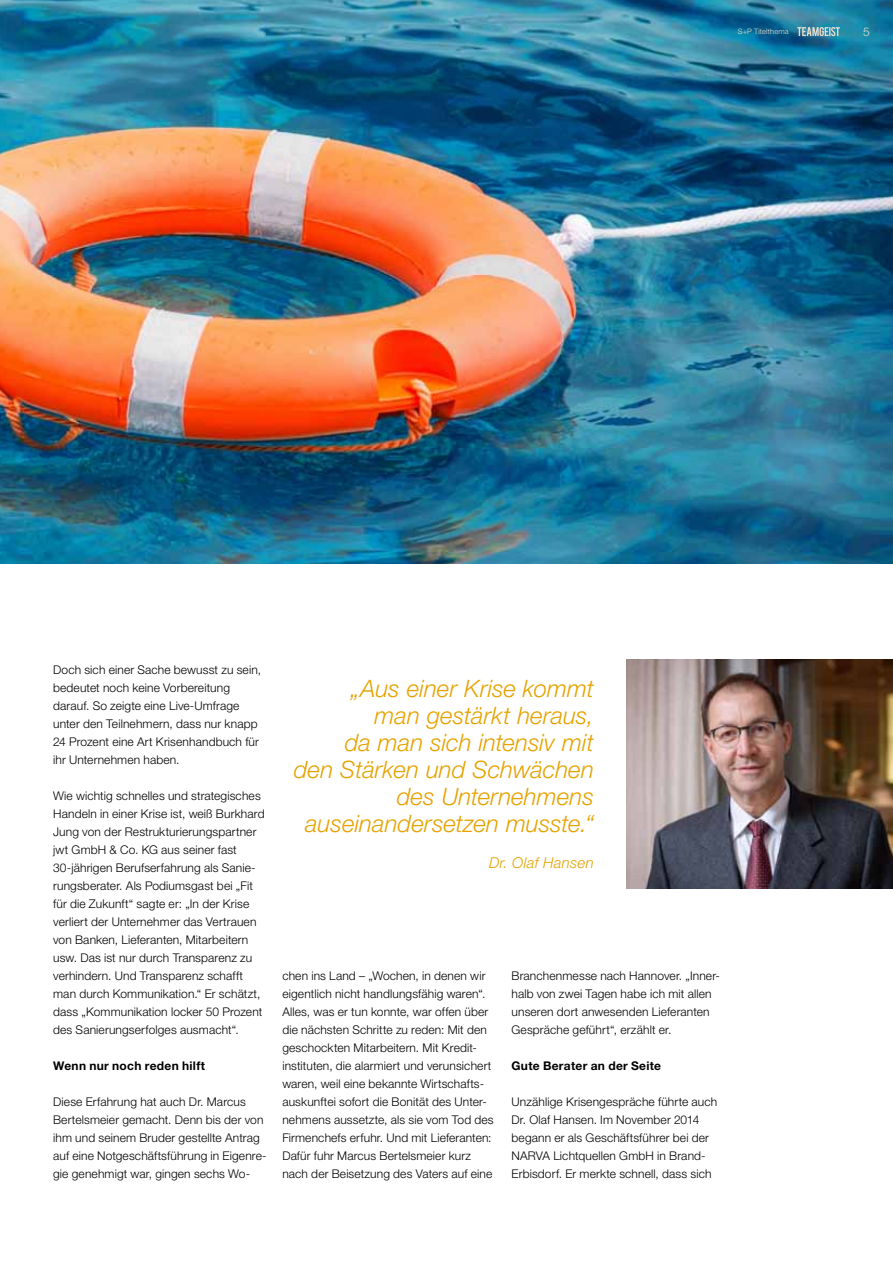
<style>
.page{position:relative;width:893px;height:1263px;background:#fff}
.page>*{position:absolute;margin:0;border:0;box-sizing:border-box;transform-origin:0 0}
.t1{font:italic 300 24px/27px "Helvetica Neue LT Std";color:#e6a300;text-align:right}
.t2{font:italic 300 15px "Helvetica Neue LT Std";letter-spacing:.02em;color:#e6a300}
.t3{font:300 12px/18px "Helvetica Neue LT Std";letter-spacing:.01em;color:#000}
.t4{font:700 12px "Helvetica Neue LT Std";letter-spacing:.025em;color:#000}
.t5{font:300 12px "Helvetica Neue LT Std";color:#e6dece}
.t6{font:300 7.5px "Helvetica Neue LT Std";letter-spacing:.025em;color:#e6dece}
</style>
<div class="page">
<img style="left:0;top:0;width:893px;height:564px">
<img style="left:626px;top:659px;width:267px;height:229px">
<svg style="left:797px;top:27px;width:43px;height:9px"></svg>
<p class="t6" style="left:738px;top:27px;width:52px">S+P Titelthema</p>
<p class="t5" style="left:863px;top:25px;width:8px">5</p>
<p class="t3" style="left:53px;top:660px;width:209px">Doch sich einer Sache bewusst zu sein, bedeutet noch keine Vorbereitung darauf. So zeigte eine Live-Umfrage unter den Teilnehmern, dass nur knapp 24 Prozent eine Art Krisenhandbuch für ihr Unternehmen haben.</p>
<p class="t3" style="left:53px;top:786px;width:213px">Wie wichtig schnelles und strategisches Handeln in einer Krise ist, weiß Burkhard Jung von der Restrukturierungspartner jwt GmbH &amp; Co. KG aus seiner fast 30-jährigen Berufserfahrung als Sanie&shy;rungsberater. Als Podiumsgast bei „Fit für die Zukunft“ sagte er: „In der Krise verliert der Unternehmer das Vertrauen von Banken, Lieferanten, Mitarbeitern usw. Das ist nur durch Transparenz zu verhindern. Und Transparenz schafft man durch Kommunikation.“ Er schätzt, dass „Kommunikation locker 50 Prozent des Sanierungserfolges ausmacht“.</p>
<p class="t4" style="left:53px;top:1058px;width:153px">Wenn nur noch reden hilft</p>
<p class="t3" style="left:53px;top:1092px;width:215px">Diese Erfahrung hat auch Dr. Marcus Bertelsmeier gemacht. Denn bis der von ihm und seinem Bruder gestellte Antrag auf eine Notgeschäftsführung in Eigenre&shy;gie genehmigt war, gingen sechs Wo-</p>
<h1 class="t1" style="left:294px;top:674px;width:302px">„Aus einer Krise kommt<br>man gestärkt heraus,<br>da man sich intensiv mit<br>den Stärken und Schwächen des Unternehmens auseinandersetzen musste.“</h1>
<p class="t2" style="left:489px;top:853px;width:106px">Dr. Olaf Hansen</p>
<p class="t3" style="left:282px;top:966px;width:213px">chen ins Land – „Wochen, in denen wir eigentlich nicht handlungsfähig waren“.<br>Alles, was er tun konnte, war offen über die nächsten Schritte zu reden: Mit den geschockten Mitarbeitern. Mit Kredit&shy;instituten, die alarmiert und verunsichert waren, weil eine bekannte Wirtschafts&shy;auskunftei sofort die Bonität des Unter&shy;nehmens aussetzte, als sie vom Tod des Firmenchefs erfuhr. Und mit Lieferanten:<br>Dafür fuhr Marcus Bertelsmeier kurz nach der Beisetzung des Vaters auf eine</p>
<p class="t3" style="left:512px;top:966px;width:210px">Branchenmesse nach Hannover. „Inner&shy;halb von zwei Tagen habe ich mit allen unseren dort anwesenden Lieferanten Gespräche geführt“, erzählt er.</p>
<p class="t4" style="left:512px;top:1058px;width:151px">Gute Berater an der Seite</p>
<p class="t3" style="left:512px;top:1092px;width:207px">Unzählige Krisengespräche führte auch Dr. Olaf Hansen. Im November 2014 begann er als Geschäftsführer bei der NARVA Lichtquellen GmbH in Brand-Erbisdorf. Er merkte schnell, dass sich</p>
</div>
